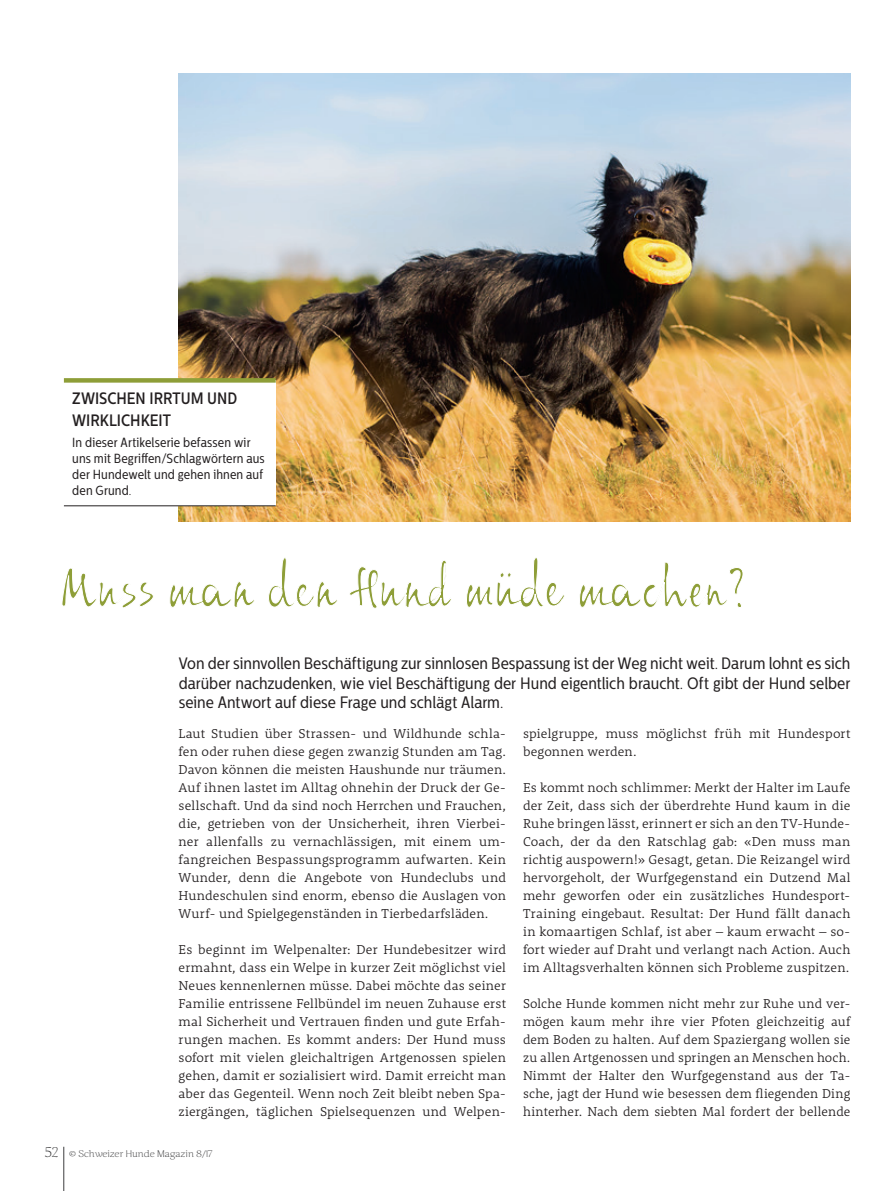
<style>
.page{position:relative;width:893px;height:1191px;background:#fff}
.page>*{position:absolute;margin:0;border:0;box-sizing:border-box;transform-origin:0 0}
.t1{font:55.5px "ALS Syys Script";color:#8e9e38}
.t2{font:16.5px/19.8px "Centrale Sans Cnd";color:#231f20;text-align:justify}
.t3{font:500 16.5px/22.5px "Centrale Sans Cnd";color:#231f20}
.t4{font:300 13.2px/18px "Rooney Pro";letter-spacing:.01em;color:#231f20;text-align:justify}
.t5{font:13.2px/15.9px "Centrale Sans Cnd";letter-spacing:.01em;color:#231f20}
.t6{font:200 9px "Caturrita";letter-spacing:.01em;color:#3e3e3f;scale:1.1 1}
.s1{font-size:13.5px}
</style>
<div class="page">
<img style="left:179px;top:73px;width:672px;height:448px">
<div style="left:64px;top:380px;width:212px;height:126px;background:#fff"></div>
<div style="left:64px;top:378px;width:212px;height:5px;background:#8e9e38"></div>
<hr style="left:64px;top:505px;width:212px;height:1px;background:#231f20">
<hr style="left:64px;top:1146px;width:1px;height:45px;background:#3e3e3f">
<p class="t3" style="left:72px;top:387px;width:167px">ZWISCHEN IRRTUM UND<br>WIRKLICHKEIT</p>
<p class="t5" style="left:72px;top:435px;width:194px">In dieser Artikelserie befassen wir uns mit Begriffen/Schlagwörtern aus der Hundewelt und gehen ihnen auf den Grund.</p>
<h1 class="t1" style="left:60px;top:555px;width:687px">Muss man den Hund müde machen?</h1>
<p class="t2" style="left:179px;top:653px;width:673px">Von der sinnvollen Beschäftigung zur sinnlosen Bespassung ist der Weg nicht weit. Darum lohnt es sich darüber nachzudenken, wie viel Beschäftigung der Hund eigentlich braucht. Oft gibt der Hund selber seine Antwort auf diese Frage und schlägt Alarm.</p>
<p class="t4" style="left:179px;top:724px;width:329px">Laut Studien über Strassen- und Wildhunde schla&shy;fen oder ruhen diese gegen zwanzig Stunden am Tag.<br>Davon können die meisten Haushunde nur träumen.<br>Auf ihnen lastet im Alltag ohnehin der Druck der Ge&shy;sellschaft. Und da sind noch Herrchen und Frauchen, die, getrieben von der Unsicherheit, ihren Vierbei&shy;ner allenfalls zu vernachlässigen, mit einem um&shy;fangreichen Bespassungsprogramm aufwarten. Kein Wunder, denn die Angebote von Hundeclubs und Hundeschulen sind enorm, ebenso die Auslagen von Wurf- und Spielgegenständen in Tierbedarfsläden.</p>
<p class="t4" style="left:179px;top:940px;width:329px">Es beginnt im Welpenalter: Der Hundebesitzer wird ermahnt, dass ein Welpe in kurzer Zeit möglichst viel Neues kennenlernen müsse. Dabei möchte das seiner Familie entrissene Fellbündel im neuen Zuhause erst mal Sicherheit und Vertrauen finden und gute Erfah&shy;rungen machen. Es kommt anders: Der Hund muss sofort mit vielen gleichaltrigen Artgenossen spielen gehen, damit er sozialisiert wird. Damit erreicht man aber das Gegenteil. Wenn noch Zeit bleibt neben Spa&shy;ziergängen, täglichen Spielsequenzen und Welpen-</p>
<p class="t6" style="left:45px;top:1148px;width:154px"><span class="s1">52</span> © Schweizer Hunde Magazin 8/17</p>
<p class="t4" style="left:523px;top:724px;width:329px">spielgruppe, muss möglichst früh mit Hundesport begonnen werden.</p>
<p class="t4" style="left:523px;top:778px;width:329px">Es kommt noch schlimmer: Merkt der Halter im Laufe der Zeit, dass sich der überdrehte Hund kaum in die Ruhe bringen lässt, erinnert er sich an den TV-Hunde-Coach, der da den Ratschlag gab: «Den muss man richtig auspowern!» Gesagt, getan. Die Reizangel wird hervorgeholt, der Wurfgegenstand ein Dutzend Mal mehr geworfen oder ein zusätzliches Hundesport-Training eingebaut. Resultat: Der Hund fällt danach in komaartigen Schlaf, ist aber – kaum erwacht – so&shy;fort wieder auf Draht und verlangt nach Action. Auch im Alltagsverhalten können sich Probleme zuspitzen.</p>
<p class="t4" style="left:523px;top:994px;width:329px">Solche Hunde kommen nicht mehr zur Ruhe und ver&shy;mögen kaum mehr ihre vier Pfoten gleichzeitig auf dem Boden zu halten. Auf dem Spaziergang wollen sie zu allen Artgenossen und springen an Menschen hoch.<br>Nimmt der Halter den Wurfgegenstand aus der Ta&shy;sche, jagt der Hund wie besessen dem fliegenden Ding hinterher. Nach dem siebten Mal fordert der bellende</p>
</div>
